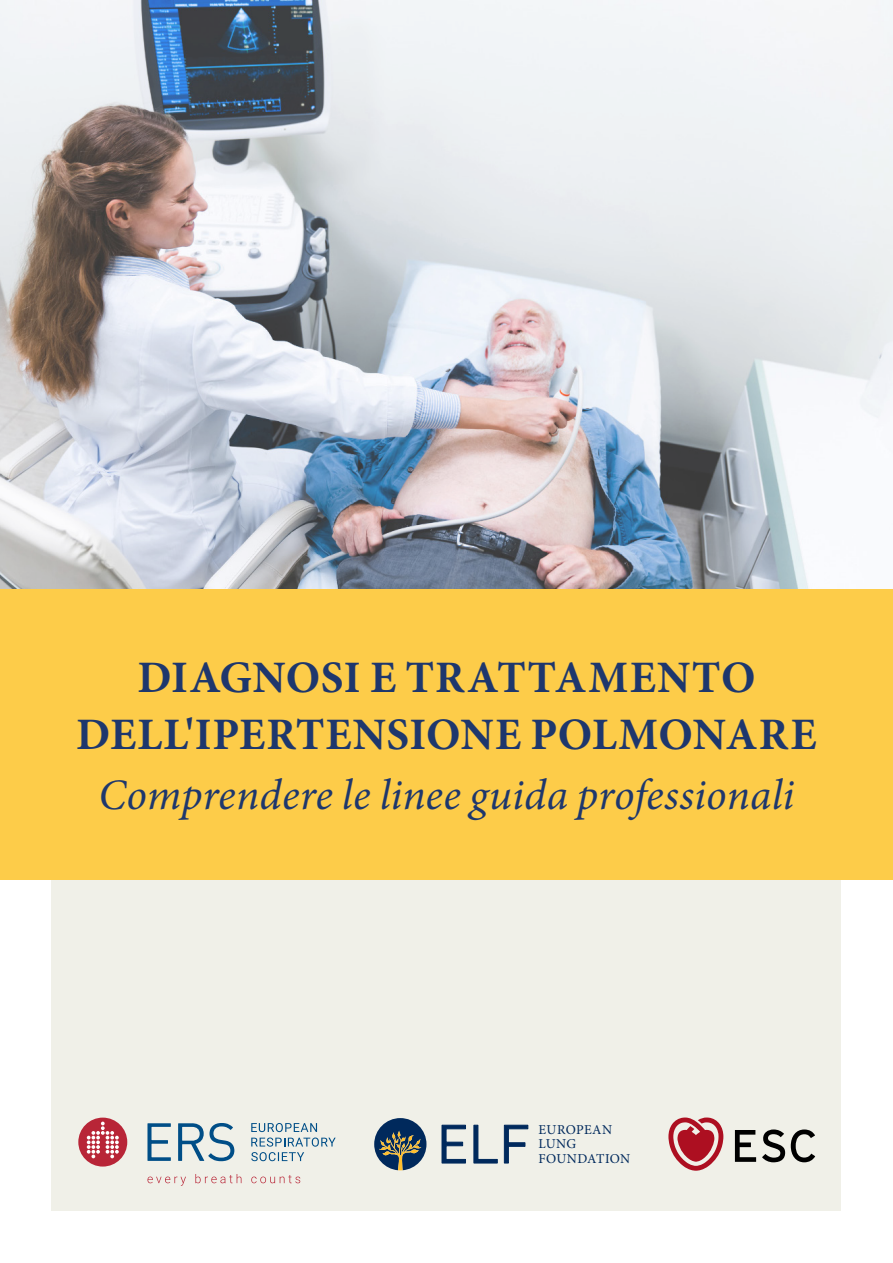
<style>
.page{position:relative;width:893px;height:1263px;background:#fff}
.page>*{position:absolute;margin:0;border:0;box-sizing:border-box;transform-origin:0 0}
.t1{font:700 45px/57.6px "Minion Pro";letter-spacing:.015em;color:#1e376d;text-align:center}
.t2{font:italic 43.5px "Minion Pro";letter-spacing:.005em;color:#1e376d}
.t3{font:13.5px/14.7px "Minion Pro";letter-spacing:.025em;color:#00295c}
</style>
<div class="page">
<div style="left:52px;top:879px;width:789px;height:332px;background:#f0f0e8"></div>
<svg style="left:668px;top:1117px;width:55px;height:54px;background:#c96f76"></svg>
<svg style="left:735px;top:1130px;width:21px;height:32px"></svg>
<svg style="left:762px;top:1129px;width:23px;height:33px"></svg>
<svg style="left:791px;top:1129px;width:24px;height:33px"></svg>
<img style="left:0;top:0;width:893px;height:589px">
<div style="left:0;top:589px;width:893px;height:290px;background:#fdcc49"></div>
<div style="left:78px;top:1117px;width:49px;height:49px;background:#b82537;border-radius:24px"></div>
<svg style="left:87px;top:1121px;width:32px;height:37px"></svg>
<svg style="left:147px;top:1123px;width:24px;height:38px"></svg>
<svg style="left:178px;top:1123px;width:56px;height:38px;background:#9db8c6"></svg>
<svg style="left:147px;top:1176px;width:39px;height:10px"></svg>
<svg style="left:195px;top:1174px;width:46px;height:9px"></svg>
<svg style="left:251px;top:1175px;width:49px;height:8px"></svg>
<svg style="left:251px;top:1123px;width:85px;height:39px;background:#c5d3d6"></svg>
<svg style="left:441px;top:1124px;width:25px;height:40px"></svg>
<svg style="left:473px;top:1124px;width:25px;height:40px"></svg>
<svg style="left:504px;top:1124px;width:24px;height:40px"></svg>
<svg style="left:374px;top:1118px;width:52px;height:52px;background:#566977"></svg>
<p class="t1" style="left:76px;top:648px;width:742px">DIAGNOSI E TRATTAMENTO<br>DELL'IPERTENSIONE POLMONARE</p>
<p class="t2" style="left:99px;top:766px;width:697px">Comprendere le linee guida professionali</p>
<p class="t3" style="left:538px;top:1122px;width:93px">EUROPEAN<br>LUNG<br>FOUNDATION</p>
</div>
